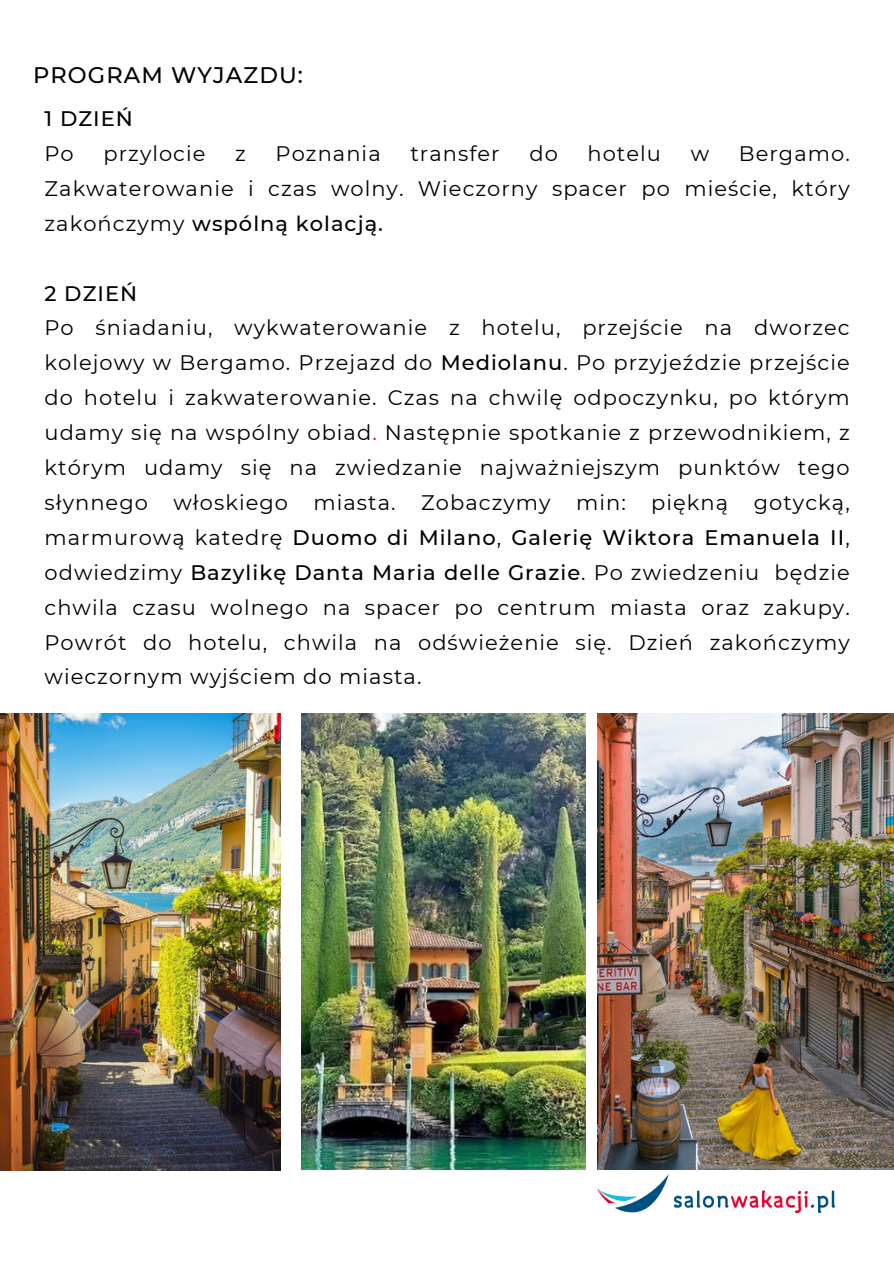
<style>
.page{position:relative;width:894px;height:1264px;background:#fff}
.page>*{position:absolute;margin:0;border:0;box-sizing:border-box;transform-origin:0 0}
.t1{font:500 22.5px "Montserrat";letter-spacing:.05em;color:#000}
.t2{font:21px/34.8px "Montserrat";letter-spacing:.05em;color:#000;text-align:justify}
.t3{font:500 21px "Montserrat";letter-spacing:.05em;color:#000}
.s1{font-weight:500}
.s2{color:#e3022e}
</style>
<div class="page">
<img style="left:597px;top:1174px;width:237px;height:38px">
<img style="left:0;top:713px;width:280px;height:457px">
<img style="left:301px;top:713px;width:284px;height:456px">
<img style="left:597px;top:713px;width:296px;height:456px">
<p class="t1" style="left:33px;top:61px;width:271px">PROGRAM WYJAZDU:</p>
<p class="t3" style="left:45px;top:106px;width:90px">1 DZIEŃ</p>
<p class="t2" style="left:45px;top:136px;width:31px">Po</p>
<p class="t2" style="left:103px;top:136px;width:103px">przylocie</p>
<p class="t2" style="left:235px;top:136px;width:12px">z</p>
<p class="t2" style="left:275px;top:136px;width:106px">Poznania</p>
<p class="t2" style="left:410px;top:136px;width:91px">transfer</p>
<p class="t2" style="left:529px;top:136px;width:30px">do</p>
<p class="t2" style="left:587px;top:136px;width:75px">hotelu</p>
<p class="t2" style="left:690px;top:136px;width:20px">w</p>
<p class="t2" style="left:45px;top:136px;width:806px;text-indent:694px">Bergamo.<br>Zakwaterowanie i czas wolny. Wieczorny spacer po mieście, który zakończymy <span class="s1">wspólną kolacją.</span></p>
<p class="t3" style="left:45px;top:280px;width:94px">2 DZIEŃ</p>
<p class="t2" style="left:45px;top:310px;width:806px">Po śniadaniu, wykwaterowanie z hotelu, przejście na dworzec kolejowy w Bergamo. Przejazd do <span class="s1">Mediolanu</span>. Po przyjeździe przejście do hotelu i zakwaterowanie. Czas na chwilę odpoczynku, po którym udamy się na wspólny obiad<span class="s2">.</span> Następnie spotkanie z przewodnikiem, z którym udamy się na zwiedzanie najważniejszym punktów tego słynnego włoskiego miasta. Zobaczymy min: piękną gotycką, marmurową katedrę <span class="s1">Duomo di Milano</span>, <span class="s1">Galerię Wiktora Emanuela II</span>, odwiedzimy <span class="s1">Bazylikę Danta Maria delle Grazie</span>. Po zwiedzeniu będzie chwila czasu wolnego na spacer po centrum miasta oraz zakupy.<br>Powrót do hotelu, chwila na odświeżenie się. Dzień zakończymy wieczornym wyjściem do miasta.</p>
</div>
